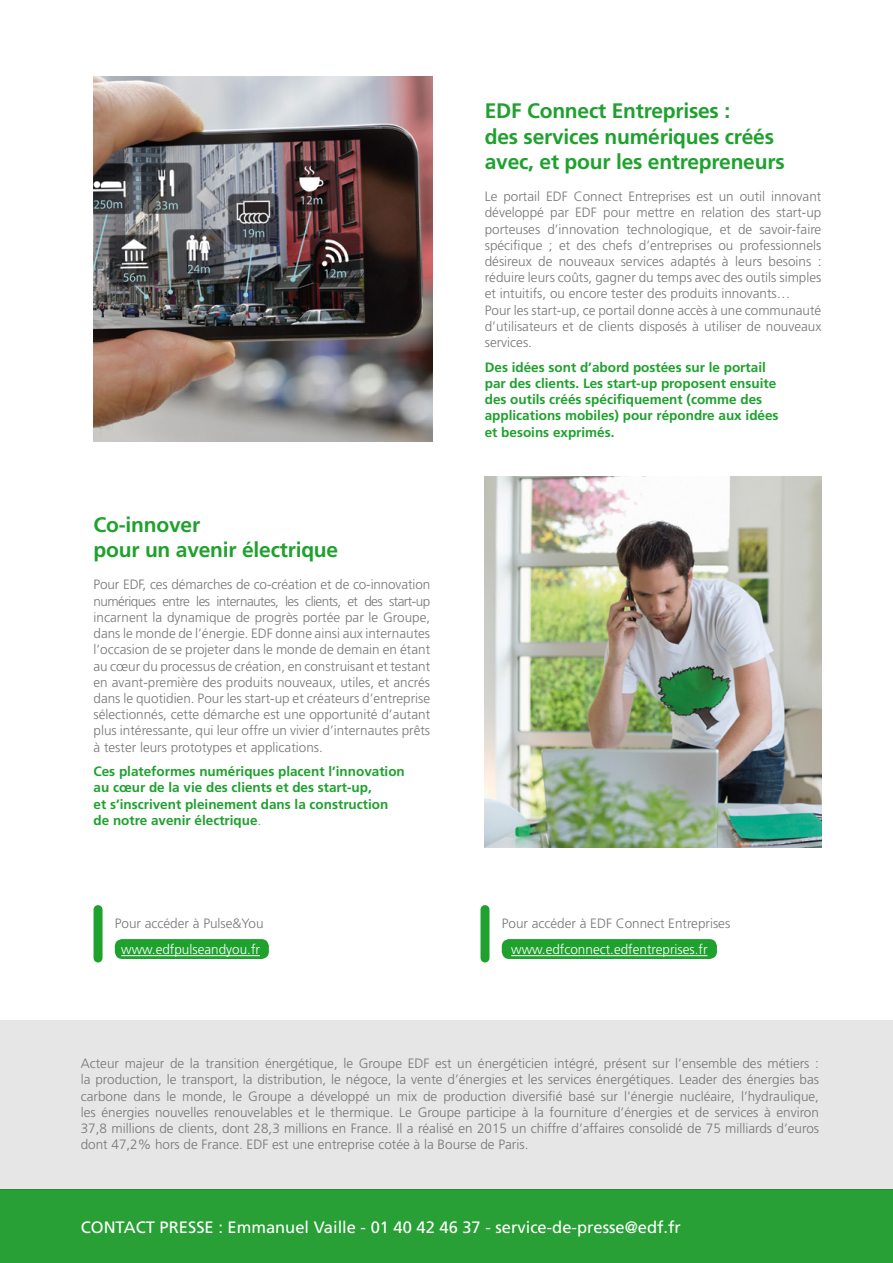
<style>
.page{position:relative;width:893px;height:1263px;background:#fff}
.page>*{position:absolute;margin:0;border:0;box-sizing:border-box;transform-origin:0 0}
.t1{font:700 21px/25.2px "Frutiger";letter-spacing:-.01em;color:#1fa12e}
.t2{font:16.5px "Frutiger";color:#fff}
.t3{font:300 13.5px/16.2px "Frutiger";color:#777776;text-align:justify}
.t4{font:700 13.5px/16.2px "Frutiger";color:#1fa12e}
.t5{font:300 13.5px "Frutiger";color:#fff}
.s1{font-weight:300;color:#777776}
</style>
<div class="page">
<div style="left:0;top:1189px;width:893px;height:74px;background:#28a036"></div>
<img style="left:485px;top:476px;width:336px;height:372px">
<img style="left:94px;top:77px;width:338px;height:364px">
<div style="left:0;top:1020px;width:893px;height:169px;background:#e6e6e6"></div>
<div style="left:115px;top:939px;width:154px;height:20px;background:#1fa12e;border-radius:8px"></div>
<hr style="left:121px;top:955px;width:139px;height:1px;background:#fff">
<div style="left:94px;top:909px;width:9px;height:49px;background:#1fa12e"></div>
<div style="left:502px;top:939px;width:215px;height:20px;background:#1fa12e;border-radius:8px"></div>
<hr style="left:511px;top:955px;width:196px;height:1px;background:#fff">
<div style="left:480px;top:909px;width:9px;height:49px;background:#1fa12e"></div>
<h1 class="t1" style="left:94px;top:512px;width:246px">Co-innover<br>pour un avenir électrique</h1>
<p class="t3" style="left:94px;top:577px;width:338px">Pour EDF, ces démarches de co-création et de co-innovation numériques entre les internautes, les clients, et des start-up incarnent la dynamique de progrès portée par le Groupe, dans le monde de l’énergie. EDF donne ainsi aux internautes l’occasion de se projeter dans le monde de demain en étant au cœur du processus de création, en construisant et testant en avant-première des produits nouveaux, utiles, et ancrés dans le quotidien. Pour les start-up et créateurs d’entreprise sélectionnés, cette démarche est une opportunité d’autant plus intéressante, qui leur offre un vivier d’internautes prêts à tester leurs prototypes et applications.</p>
<p class="t4" style="left:94px;top:763px;width:313px">Ces plateformes numériques placent l’innovation au cœur de la vie des clients et des start-up,<br>et s’inscrivent pleinement dans la construction de notre avenir électrique<span class="s1">.</span></p>
<h1 class="t1" style="left:485px;top:98px;width:301px">EDF Connect Entreprises :<br>des services numériques créés avec, et pour les entrepreneurs</h1>
<p class="t3" style="left:485px;top:188px;width:338px;text-align:left">Le portail EDF Connect Entreprises est un outil innovant développé par EDF pour mettre en relation des start-up porteuses d’innovation technologique, et de savoir-faire spécifique ; et des chefs d’entreprises ou professionnels désireux de nouveaux services adaptés à leurs besoins : réduire leurs coûts, gagner du temps avec des outils simples et intuitifs, ou encore tester des produits innovants…<br>Pour les start-up, ce portail donne accès à une communauté d’utilisateurs et de clients disposés à utiliser de nouveaux services.</p>
<p class="t4" style="left:485px;top:359px;width:295px">Des idées sont d’abord postées sur le portail par des clients. Les start-up proposent ensuite des outils créés spécifiquement (comme des applications mobiles) pour répondre aux idées et besoins exprimés.</p>
<p class="t3" style="left:115px;top:915px;width:150px">Pour accéder à Pulse&amp;You</p>
<p class="t3" style="left:502px;top:915px;width:230px">Pour accéder à EDF Connect Entreprises</p>
<p class="t5" style="left:511px;top:942px;width:198px">www.edfconnect.edfentreprises.fr</p>
<p class="t5" style="left:121px;top:942px;width:140px">www.edfpulseandyou.fr</p>
<p class="t3" style="left:81px;top:1055px;width:740px">Acteur majeur de la transition énergétique, le Groupe EDF est un énergéticien intégré, présent sur l’ensemble des métiers : la production, le transport, la distribution, le négoce, la vente d’énergies et les services énergétiques. Leader des énergies bas carbone dans le monde, le Groupe a développé un mix de production diversifié basé sur l'énergie nucléaire, l’hydraulique, les énergies nouvelles renouvelables et le thermique. Le Groupe participe à la fourniture d’énergies et de services à environ 37,8 millions de clients, dont 28,3 millions en France. Il a réalisé en 2015 un chiffre d’affaires consolidé de 75 milliards d’euros dont 47,2% hors de France. EDF est une entreprise cotée à la Bourse de Paris.</p>
<p class="t2" style="left:81px;top:1217px;width:602px">CONTACT PRESSE : Emmanuel Vaille - 01 40 42 46 37 - service-de-presse@edf.fr</p>
</div>
